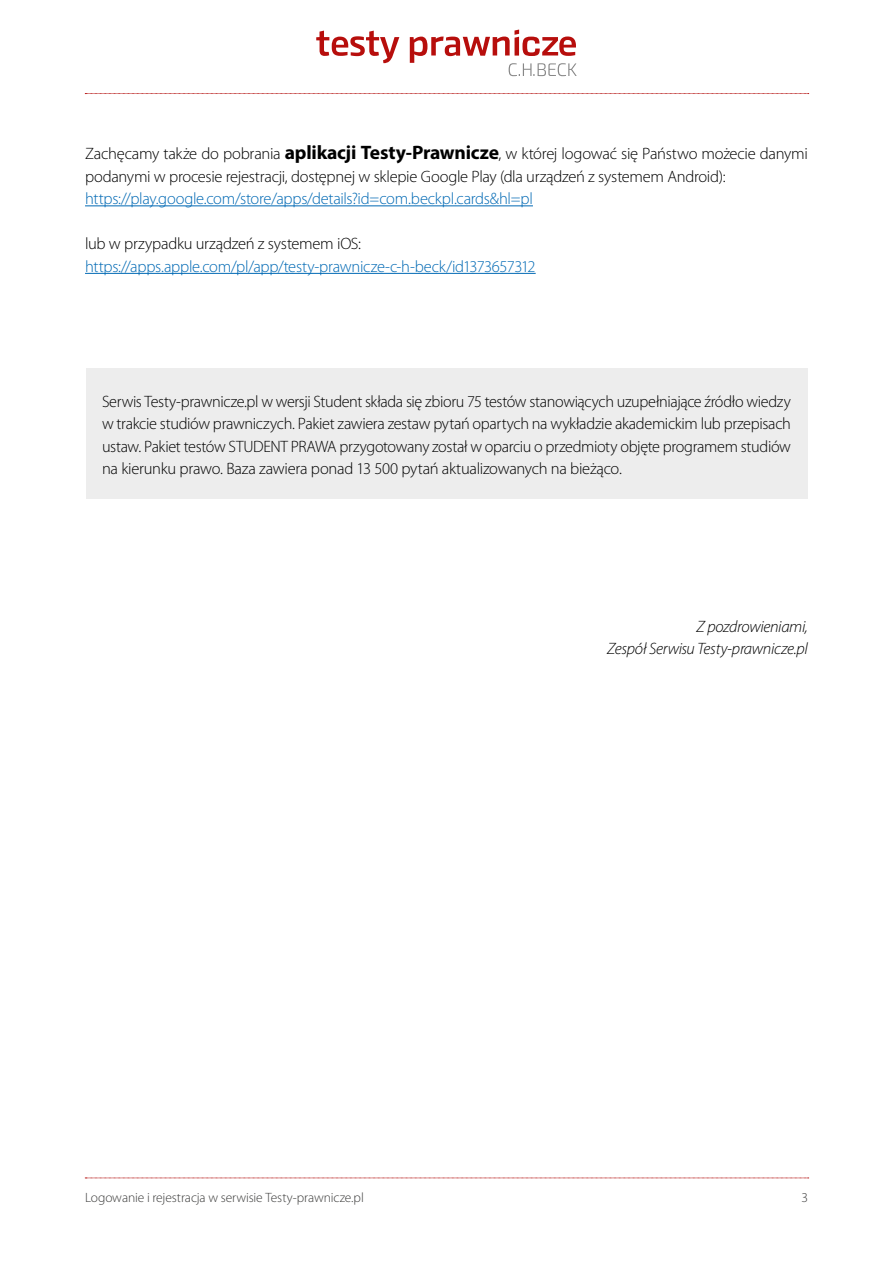
<style>
.page{position:relative;width:893px;height:1263px;background:#fff}
.page>*{position:absolute;margin:0;border:0;box-sizing:border-box;transform-origin:0 0}
._002_Akapit_zwykły{font:300 16.5px/22.5px "Myriad Pro";letter-spacing:-.02em;color:#000}
._002_Akapit_zwykły-2{font:300 16.5px "Myriad Pro";letter-spacing:-.02em;color:#0069b4}
._002_Akapit_zwykły-3{font:italic 300 16.5px "Myriad Pro";letter-spacing:-.02em;color:#000}
._002_Akapit_zwykły-4{font:300 13.5px "Myriad Pro";letter-spacing:-.005em;color:#3c3c3b}
.s1{font-weight:700;font-size:19.5px}
</style>
<div class="page">
<div style="left:86px;top:369px;width:721px;height:130px;background:#ededed"></div>
<hr style="left:85px;top:205px;width:448px;height:1px;background:#0069b4">
<hr style="left:85px;top:273px;width:451px;height:1px;background:#0069b4">
<svg style="left:85px;top:93px;width:724px;height:1px"></svg>
<svg style="left:85px;top:1178px;width:724px;height:1px"></svg>
<svg style="left:316px;top:31px;width:83px;height:32px"></svg>
<svg style="left:410px;top:30px;width:167px;height:46px"></svg>
<p class="_002_Akapit_zwykły" style="left:85px;top:143px;width:724px">Zachęcamy także do pobrania <span class="s1">aplikacji Testy-Prawnicze</span>, w której logować się Państwo możecie danymi podanymi w procesie rejestracji, dostępnej w sklepie Google Play (dla urządzeń z systemem Android):</p>
<p class="_002_Akapit_zwykły-2" style="left:85px;top:190px;width:449px">https://play.google.com/store/apps/details?id=com.beckpl.cards&amp;hl=pl</p>
<p class="_002_Akapit_zwykły" style="left:85px;top:233px;width:277px">lub w przypadku urządzeń z systemem iOS:</p>
<p class="_002_Akapit_zwykły-2" style="left:85px;top:257px;width:452px">https://apps.apple.com/pl/app/testy-prawnicze-c-h-beck/id1373657312</p>
<p class="_002_Akapit_zwykły" style="left:102px;top:390px;width:690px">Serwis Testy-prawnicze.pl w wersji Student składa się zbioru 75 testów stanowiących uzupełniające źródło wiedzy</p>
<p class="_002_Akapit_zwykły" style="left:102px;top:413px;width:690px;text-align:justify">w trakcie studiów prawniczych. Pakiet zawiera zestaw pytań opartych na wykładzie akademickim lub przepisach ustaw. Pakiet testów STUDENT PRAWA przygotowany został w oparciu o przedmioty objęte programem studiów na kierunku prawo. Baza zawiera ponad 13 500 pytań aktualizowanych na bieżąco.</p>
<p class="_002_Akapit_zwykły-3" style="left:696px;top:616px;width:113px">Z pozdrowieniami,</p>
<p class="_002_Akapit_zwykły-3" style="left:607px;top:639px;width:202px">Zespół Serwisu Testy-prawnicze.pl</p>
<p class="_002_Akapit_zwykły-4" style="left:85px;top:1190px;width:280px">Logowanie i rejestracja w serwisie Testy-prawnicze.pl</p>
<p class="_002_Akapit_zwykły-4" style="left:801px;top:1190px;width:8px">3</p>
</div>
